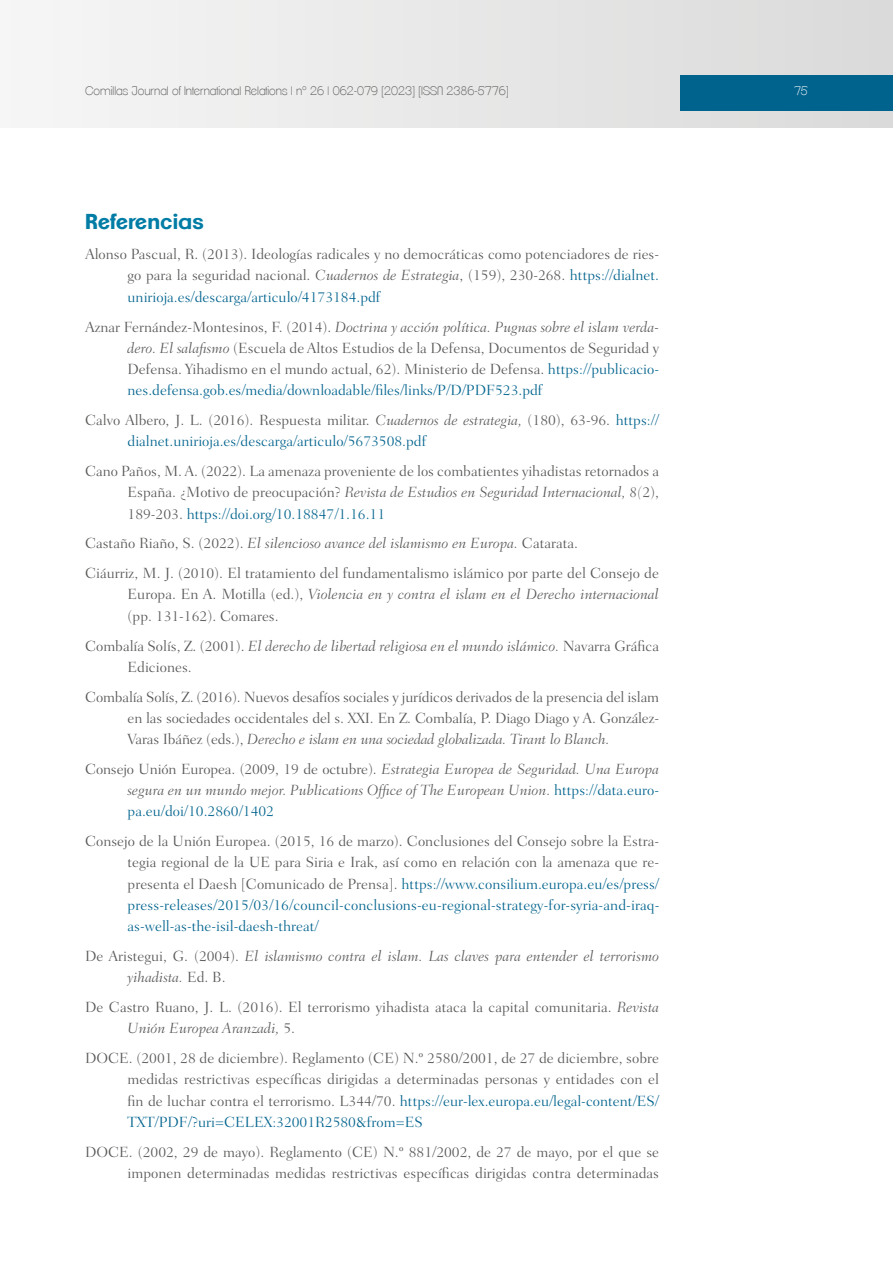
<style>
.page{position:relative;width:893px;height:1263px;background:#fff}
.page>*{position:absolute;margin:0;border:0;box-sizing:border-box;transform-origin:0 0}
._07_REFERENCIAS{font:700 21px "Clemente P Dam";color:#007ca5}
.t1{font:300 15px/21.3px "Fairfield LH";color:#575756;text-align:justify}
.t2{font:italic 300 15px/21.3px "Fairfield LH";color:#575756;text-align:justify}
.t3{font:300 15px/21.3px "Fairfield LH";color:#00638e}
.t4{font:200 12px "Clemente P Dac";color:#575756}
.t5{font:200 12px "Clemente P Dac";color:#fff}
.s1{font-style:italic}
.s2{color:#00638e}
.s3{color:#575756}
.s4{font-style:italic;color:#575756}
.s5{font-style:normal}
.s6{font-style:normal;color:#00638e}
</style>
<div class="page">
<div style="left:0;top:0;width:893px;height:128px;background:linear-gradient(to right,#f6f6f6,#dadada)"></div>
<div style="left:680px;top:75px;width:213px;height:36px;background:#00638e"></div>
<p class="t4" style="left:85px;top:83px;width:425px">Comillas Journal of International Relations | nº 26 | 062-079 [2023] [ISSN 2386-5776]</p>
<p class="t5" style="left:794px;top:83px;width:15px">75</p>
<p class="_07_REFERENCIAS" style="left:85px;top:209px;width:120px">Referencias</p>
<p class="t1" style="left:128px;top:244px;width:533px;text-indent:-43px">Alonso Pascual, R. (2013). Ideologías radicales y no democráticas como potenciadores de ries&shy;go para la seguridad nacional. <span class="s1">Cuadernos de Estrategia</span>, (159), 230-268. <span class="s2">https://dialnet. unirioja.es/descarga/articulo/4173184.pdf</span></p>
<p class="t1" style="left:128px;top:316px;width:533px;text-indent:-43px">Aznar Fernández-Montesinos, F. (2014). <span class="s1">Doctrina y acción política. Pugnas sobre el islam verda&shy;dero. El salafismo</span> (Escuela de Altos Estudios de la Defensa, Documentos de Seguridad y Defensa. Yihadismo en el mundo actual, 62). Ministerio de Defensa. <span class="s2">https://publicacio&shy;nes.defensa.gob.es/media/downloadable/files/links/P/D/PDF523.pdf</span></p>
<p class="t3" style="left:128px;top:410px;width:533px;text-indent:-43px"><span class="s3">Calvo Albero, J. L. (2016). Respuesta militar.</span> <span class="s4">Cuadernos de estrategia,</span> <span class="s3">(180), 63-96.</span> https:// dialnet.unirioja.es/descarga/articulo/5673508.pdf</p>
<p class="t1" style="left:128px;top:461px;width:533px;text-indent:-43px">Cano Paños, M. A. (2022). La amenaza proveniente de los combatientes yihadistas retornados a España. ¿Motivo de preocupación? <span class="s1">Revista de Estudios en Seguridad Internacional, 8(</span>2), 189-203. <span class="s2">https://doi.org/10.18847/1.16.11</span></p>
<p class="t2" style="left:85px;top:533px;width:494px"><span class="s5">Castaño Riaño, S. (2022).</span> El silencioso avance del islamismo en Europa. <span class="s5">Catarata.</span></p>
<p class="t1" style="left:128px;top:563px;width:533px;text-indent:-43px">Ciáurriz, M. J. (2010). El tratamiento del fundamentalismo islámico por parte del Consejo de Europa. En A. Motilla (ed.), <span class="s1">Violencia en y contra el islam en el Derecho internacional </span>(pp. 131-162). Comares.</p>
<p class="t1" style="left:128px;top:635px;width:533px;text-indent:-43px">Combalía Solís, Z. (2001). <span class="s1">El derecho de libertad religiosa en el mundo islámico.</span> Navarra Gráfica<br>Ediciones.</p>
<p class="t1" style="left:128px;top:686px;width:533px;text-indent:-43px">Combalía Solís, Z. (2016). Nuevos desafíos sociales y jurídicos derivados de la presencia del islam en las sociedades occidentales del s. XXI. En Z. Combalía, P. Diago Diago y A. González-Varas Ibáñez (eds.), <span class="s1">Derecho e islam en una sociedad globalizada. Tirant lo Blanch.</span></p>
<p class="t2" style="left:128px;top:758px;width:533px;text-indent:-43px"><span class="s5">Consejo Unión Europea. (2009, 19 de octubre).</span> Estrategia Europea de Seguridad. Una Europa segura en un mundo mejor. Publications Office of The European Union. <span class="s6">https://data.euro&shy;pa.eu/doi/10.2860/1402</span></p>
<p class="t1" style="left:128px;top:831px;width:533px;text-indent:-43px">Consejo de la Unión Europea. (2015, 16 de marzo). Conclusiones del Consejo sobre la Estra&shy;tegia regional de la UE para Siria e Irak, así como en relación con la amenaza que re&shy;presenta el Daesh [Comunicado de Prensa]. <span class="s2">https://www.consilium.europa.eu/es/press/ press-releases/2015/03/16/council-conclusions-eu-regional-strategy-for-syria-and-iraq&shy;as-well-as-the-isil-daesh-threat/</span></p>
<p class="t2" style="left:128px;top:945px;width:533px;text-indent:-43px"><span class="s5">De Aristegui, G. (2004).</span> El islamismo contra el islam. Las claves para entender el terrorismo yihadista. <span class="s5">Ed. B.</span></p>
<p class="t1" style="left:128px;top:996px;width:533px;text-indent:-43px">De Castro Ruano, J. L. (2016). El terrorismo yihadista ataca la capital comunitaria. <span class="s1">Revista<br>Unión Europea Aranzadi,</span> 5.</p>
<p class="t1" style="left:128px;top:1047px;width:533px;text-indent:-43px">DOCE. (2001, 28 de diciembre). Reglamento (CE) N.º 2580/2001, de 27 de diciembre, sobre medidas restrictivas específicas dirigidas a determinadas personas y entidades con el fin de luchar contra el terrorismo. L344/70. <span class="s2">https://eur-lex.europa.eu/legal-content/ES/ TXT/PDF/?uri=CELEX:32001R2580&amp;from=ES</span></p>
<p class="t1" style="left:85px;top:1141px;width:576px;text-align:right">DOCE. (2002, 29 de mayo). Reglamento (CE) N.º 881/2002, de 27 de mayo, por el que se imponen determinadas medidas restrictivas específicas dirigidas contra determinadas</p>
</div>
